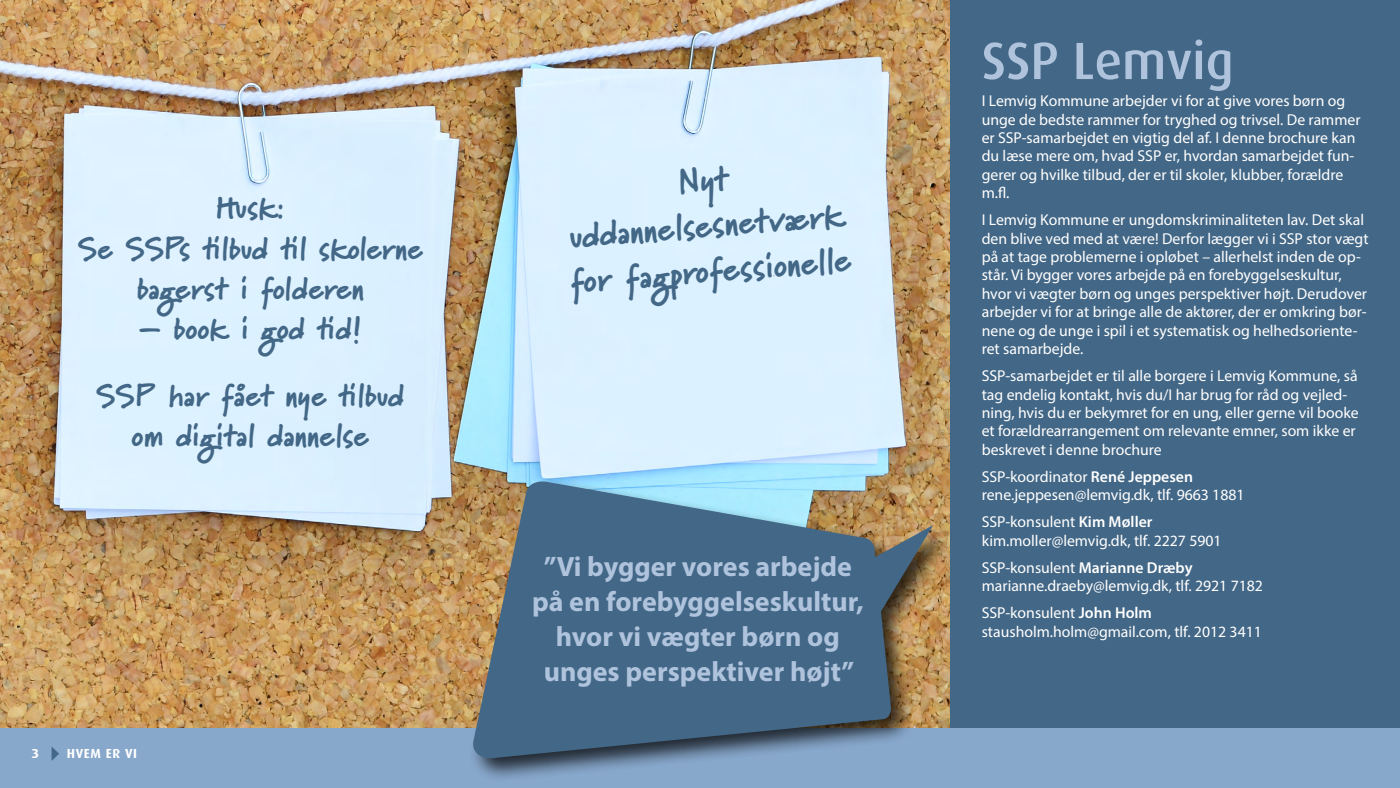
<style>
.page{position:relative;width:1400px;height:788px;background:#fff}
.page>*{position:absolute;margin:0;border:0;box-sizing:border-box;transform-origin:0 0}
.t1{font:500 52.5px "Dax";color:#afc3dd}
.t2{font:900 35px/45.5px "Marydale";color:#436786;text-align:center}
.t3{font:900 31.5px/40.2px "Marydale";color:#436786;text-align:center}
.t4{font:700 28px/35px "Myriad Pro";color:#afc3dd;text-align:center}
.t5{font:15.75px/18.4px "Myriad Pro";color:#fff}
.t6{font:700 13.12px "Dax";letter-spacing:.05em;color:#fff;scale:1.05 1}
.s1{color:#436786}
.s2{font-weight:600}
</style>
<div class="page">
<img style="left:0;top:0;width:950px;height:728px">
<div style="left:950px;top:0;width:450px;height:728px;background:#436786"></div>
<div style="left:0;top:728px;width:1400px;height:60px;background:#87a7cb"></div>
<div style="left:468px;top:476px;width:487px;height:306px;background:#000;opacity:.75"></div>
<svg style="left:473px;top:481px;width:460px;height:277px;background:#5b7384"></svg>
<h3 class="t3" style="left:78px;top:187px;width:347px">Husk:<br>Se SSPs tilbud til skolerne bagerst i folderen</h3>
<h3 class="t3" style="left:96px;top:295px;width:310px;line-height:66.5px">– book i god tid!<br>SSP har fået nye tilbud</h3>
<h3 class="t3" style="left:131px;top:415px;width:239px">om digital dannelse</h3>
<p class="t6" style="left:32px;top:745px;width:102px">3 <span class="s1">✔</span>HVEM ER VI</p>
<h2 class="t2" style="left:560px;top:169px;width:283px;rotate:-5deg">Nyt uddannelsesnetværk for fagprofessionelle</h2>
<h3 class="t4" style="left:532px;top:548px;width:333px">”Vi bygger vores arbejde på en forebyggelseskultur, hvor vi vægter børn og unges perspektiver højt”</h3>
<h1 class="t1" style="left:982px;top:31px;width:253px">SSP Lemvig</h1>
<p class="t5" style="left:982px;top:91px;width:380px">I Lemvig Kommune arbejder vi for at give vores børn og unge de bedste rammer for tryghed og trivsel. De rammer er SSP-samarbejdet en vigtig del af. I denne brochure kan du læse mere om, hvad SSP er, hvordan samarbejdet fun&shy;gerer og hvilke tilbud, der er til skoler, klubber, forældre m.fl.</p>
<p class="t5" style="left:982px;top:210px;width:388px">I Lemvig Kommune er ungdomskriminaliteten lav. Det skal den blive ved med at være! Derfor lægger vi i SSP stor vægt på at tage problemerne i opløbet – allerhelst inden de op&shy;står. Vi bygger vores arbejde på en forebyggelseskultur, hvor vi vægter børn og unges perspektiver højt. Derudover arbejder vi for at bringe alle de aktører, der er omkring bør&shy;nene og de unge i spil i et systematisk og helhedsoriente&shy;ret samarbejde.</p>
<p class="t5" style="left:982px;top:366px;width:378px">SSP-samarbejdet er til alle borgere i Lemvig Kommune, så tag endelig kontakt, hvis du/I har brug for råd og vejled&shy;ning, hvis du er bekymret for en ung, eller gerne vil booke et forældrearrangement om relevante emner, som ikke er beskrevet i denne brochure</p>
<p class="t5" style="left:982px;top:467px;width:264px">SSP-koordinator <span class="s2">René Jeppesen </span>rene.jeppesen@lemvig.dk, tlf. 9663 1881</p>
<p class="t5" style="left:982px;top:512px;width:241px">SSP-konsulent <span class="s2">Kim Møller </span>kim.moller@lemvig.dk, tlf. 2227 5901</p>
<p class="t5" style="left:982px;top:558px;width:283px">SSP-konsulent <span class="s2">Marianne Dræby </span>marianne.draeby@lemvig.dk, tlf. 2921 7182</p>
<p class="t5" style="left:982px;top:603px;width:282px">SSP-konsulent <span class="s2">John Holm </span>stausholm.holm@gmail.com, tlf. 2012 3411</p>
</div>
